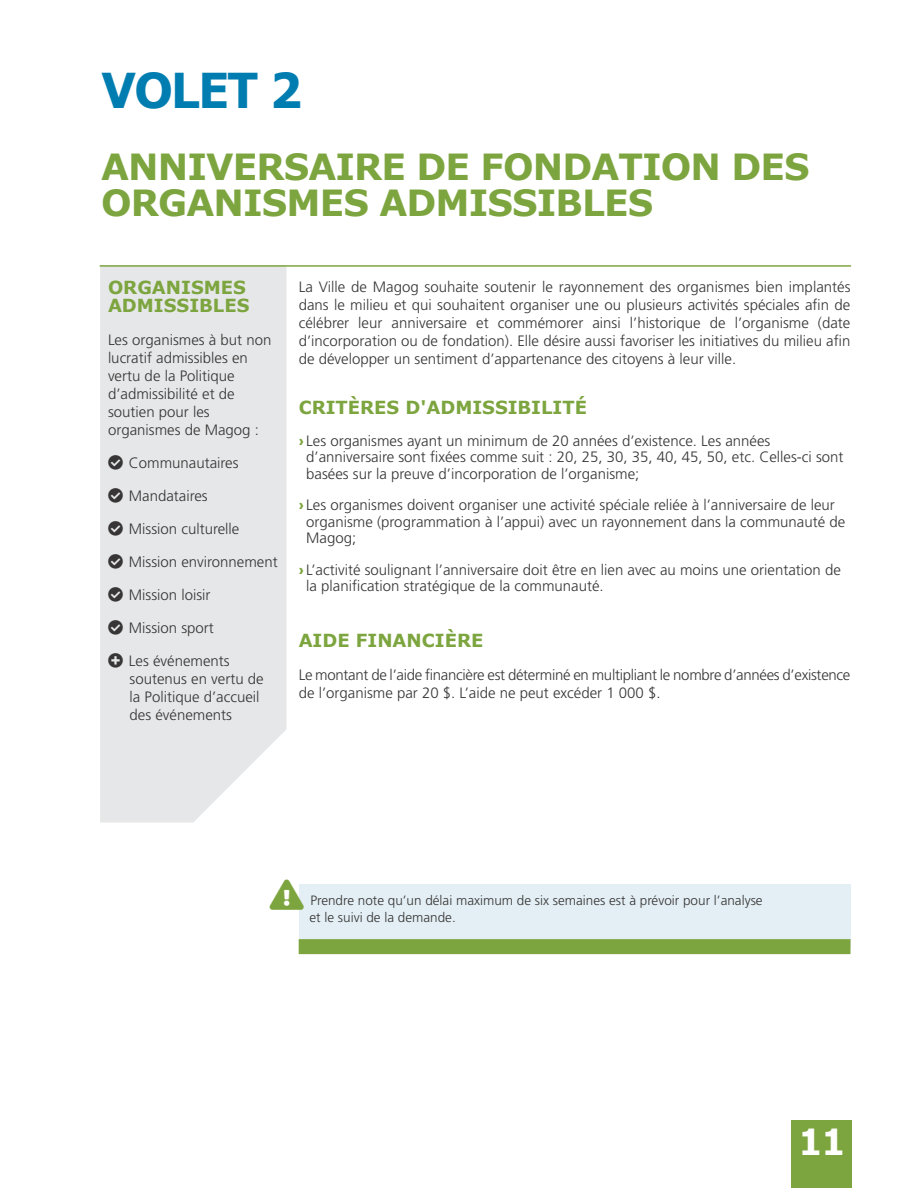
<style>
.page{position:relative;width:918px;height:1188px;background:#fff}
.page>*{position:absolute;margin:0;border:0;box-sizing:border-box;transform-origin:0 0}
.t1{font:700 48px "Verdana";letter-spacing:-.05em;color:#007db0;scale:.96 1}
.t2{font:700 36px "Verdana";letter-spacing:-.025em;color:#7da53f}
.t3{font:700 36px "Verdana";color:#fff;scale:.96 1}
.t4{font:700 18px "Verdana";color:#7da53f}
.t5{font:300 15px "Frutiger LT Std";color:#373535}
.t6{font:300 15px "Frutiger LT Std";letter-spacing:-.02em;color:#373535}
.t7{font:300 13.5px "Frutiger LT Std";color:#373535}
.s1{font-weight:900;color:#7da53f}
</style>
<div class="page">
<div style="left:100px;top:267px;width:187px;height:556px;background:#e6e7e8"></div>
<hr style="left:100px;top:265px;width:750px;height:2px;background:#7da53f">
<div style="left:792px;top:1121px;width:60px;height:67px;background:#7da53f"></div>
<div style="left:299px;top:884px;width:551px;height:63px;background:#e3eff5"></div>
<div style="left:299px;top:939px;width:551px;height:15px;background:#7da53f"></div>
<svg style="left:108px;top:456px;width:15px;height:14px"></svg>
<svg style="left:108px;top:489px;width:15px;height:14px"></svg>
<svg style="left:108px;top:522px;width:15px;height:14px"></svg>
<svg style="left:108px;top:555px;width:15px;height:14px"></svg>
<svg style="left:108px;top:588px;width:15px;height:14px"></svg>
<svg style="left:108px;top:621px;width:15px;height:14px"></svg>
<svg style="left:108px;top:654px;width:15px;height:14px"></svg>
<p class="t1" style="left:101px;top:71px;width:211px">VOLET 2</p>
<p class="t2" style="left:101px;top:152px;width:710px">ANNIVERSAIRE DE FONDATION DES</p>
<p class="t2" style="left:101px;top:188px;width:554px">ORGANISMES ADMISSIBLES</p>
<p class="t4" style="left:108px;top:281px;width:139px">ORGANISMES</p>
<p class="t4" style="left:108px;top:299px;width:143px">ADMISSIBLES</p>
<p class="t5" style="left:108px;top:334px;width:165px">Les organismes à but non</p>
<p class="t5" style="left:108px;top:352px;width:141px">lucratif admissibles en</p>
<p class="t5" style="left:108px;top:370px;width:128px">vertu de la Politique</p>
<p class="t5" style="left:108px;top:388px;width:128px">d’admissibilité et de</p>
<p class="t5" style="left:108px;top:406px;width:103px">soutien pour les</p>
<p class="t5" style="left:108px;top:424px;width:152px">organismes de Magog :</p>
<p class="t5" style="left:129px;top:457px;width:111px">Communautaires</p>
<p class="t5" style="left:129px;top:490px;width:80px">Mandataires</p>
<p class="t5" style="left:129px;top:523px;width:112px">Mission culturelle</p>
<p class="t5" style="left:129px;top:556px;width:150px">Mission environnement</p>
<p class="t5" style="left:129px;top:589px;width:83px">Mission loisir</p>
<p class="t5" style="left:129px;top:622px;width:87px">Mission sport</p>
<p class="t5" style="left:129px;top:655px;width:102px">Les événements</p>
<p class="t5" style="left:130px;top:673px;width:136px">soutenus en vertu de</p>
<p class="t5" style="left:130px;top:691px;width:132px">la Politique d’accueil</p>
<p class="t5" style="left:130px;top:709px;width:104px">des événements</p>
<p class="t5" style="left:299px;top:281px;width:553px">La Ville de Magog souhaite soutenir le rayonnement des organismes bien implantés</p>
<p class="t5" style="left:299px;top:299px;width:553px">dans le milieu et qui souhaitent organiser une ou plusieurs activités spéciales afin de</p>
<p class="t5" style="left:299px;top:317px;width:553px">célébrer leur anniversaire et commémorer ainsi l’historique de l’organisme (date</p>
<p class="t5" style="left:299px;top:335px;width:553px">d’incorporation ou de fondation). Elle désire aussi favoriser les initiatives du milieu afin</p>
<p class="t5" style="left:299px;top:353px;width:439px">de développer un sentiment d’appartenance des citoyens à leur ville.</p>
<p class="t4" style="left:299px;top:400px;width:290px">CRITÈRES D'ADMISSIBILITÉ</p>
<p class="t5" style="left:299px;top:434px;width:473px"><span class="s1">›</span> Les organismes ayant un minimum de 20 années d’existence. Les années</p>
<p class="t5" style="left:306px;top:451px;width:539px">d’anniversaire sont fixées comme suit : 20, 25, 30, 35, 40, 45, 50, etc. Celles-ci sont</p>
<p class="t5" style="left:306px;top:467px;width:335px">basées sur la preuve d’incorporation de l’organisme;</p>
<p class="t5" style="left:299px;top:499px;width:538px"><span class="s1">›</span> Les organismes doivent organiser une activité spéciale reliée à l’anniversaire de leur</p>
<p class="t5" style="left:306px;top:515px;width:540px">organisme (programmation à l’appui) avec un rayonnement dans la communauté de</p>
<p class="t5" style="left:306px;top:532px;width:52px">Magog;</p>
<p class="t5" style="left:299px;top:563px;width:544px"><span class="s1">›</span> L’activité soulignant l’anniversaire doit être en lien avec au moins une orientation de</p>
<p class="t5" style="left:306px;top:580px;width:299px">la planification stratégique de la communauté.</p>
<p class="t4" style="left:299px;top:633px;width:186px">AIDE FINANCIÈRE</p>
<p class="t6" style="left:299px;top:668px;width:553px">Le montant de l’aide financière est déterminé en multipliant le nombre d’années d’existence</p>
<p class="t5" style="left:299px;top:686px;width:363px">de l’organisme par 20 $. L’aide ne peut excéder 1 000 $.</p>
<p class="t7" style="left:310px;top:895px;width:454px">Prendre note qu’un délai maximum de six semaines est à prévoir pour l’analyse</p>
<p class="t7" style="left:309px;top:912px;width:148px">et le suivi de la demande.</p>
<p class="t3" style="left:798px;top:1127px;width:51px">11</p>
</div>
